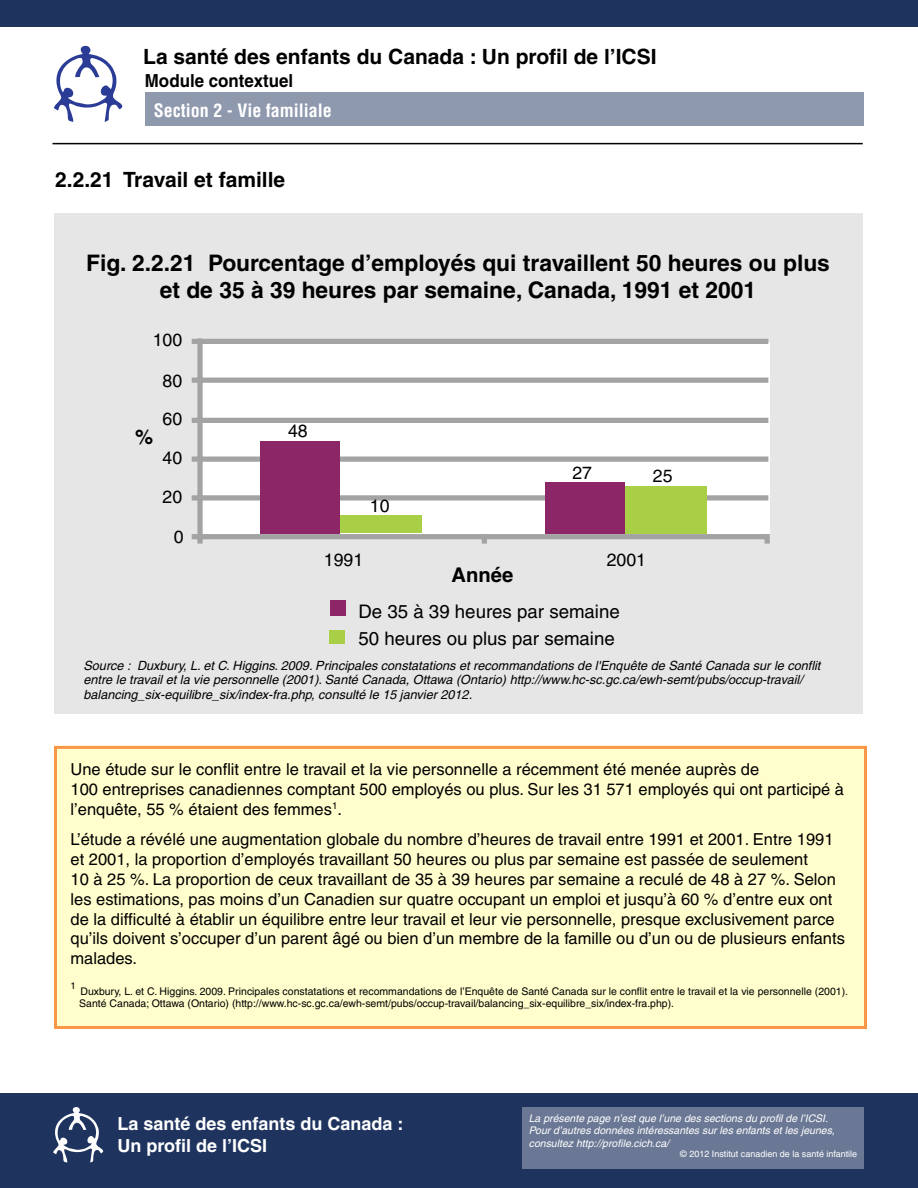
<style>
.page{position:relative;width:918px;height:1188px;background:#fff}
.page>*{position:absolute;margin:0;border:0;box-sizing:border-box;transform-origin:0 0}
.t1{font:700 22.8px/27.2px "Helvetica";color:#000;text-align:center}
.t2{font:700 21px "Helvetica";color:#000}
.t3{font:700 20.25px "Helvetica";color:#000}
.t4{font:18.6px "Helvetica";color:#000}
.t5{font:700 18px/21.6px "Helvetica";color:#fff}
.t6{font:700 condensed 18px "Helvetica";color:#fff}
.t7{font:700 18px "Helvetica";color:#000;scale:.94 1}
.t8{font:17.7px "Helvetica";color:#000}
.t9{font:16.5px/19.8px "Helvetica";color:#000}
.t10{font:italic 12.6px/14.7px "Helvetica";color:#000}
.t11{font:10.5px/12.6px "Helvetica";color:#000}
.t12{font:italic 10.5px/12.6px "Helvetica";color:#fff}
.t13{font:9.6px "Helvetica";color:#000}
.t14{font:9px "Helvetica";color:#fff}
</style>
<div class="page">
<div style="left:0;top:1093px;width:918px;height:95px;background:#1e335e"></div>
<svg style="left:53px;top:1107px;width:50px;height:56px"></svg>
<svg style="left:54px;top:46px;width:68px;height:76px"></svg>
<div style="left:522px;top:1107px;width:342px;height:62px;background:#6b7895"></div>
<hr style="left:52px;top:143px;width:811px;height:1px;background:#000">
<div style="left:0;top:0;width:918px;height:27px;background:#1e335e"></div>
<div style="left:145px;top:93px;width:719px;height:33px;background:#8f99ae"></div>
<div style="left:56px;top:747px;width:810px;height:281px;background:#fffecc"></div>
<div style="left:54px;top:746px;width:813px;height:283px;border:3px solid #f89747"></div>
<div style="left:54px;top:214px;width:809px;height:500px;background:#e6e6e6"></div>
<div style="left:201px;top:342px;width:568px;height:197px;background:#fff"></div>
<div style="left:197px;top:495px;width:571px;height:6px;border:4px solid #a3a3a3"></div>
<div style="left:197px;top:457px;width:571px;height:5px;border:4px solid #a3a3a3"></div>
<div style="left:197px;top:418px;width:571px;height:5px;border:4px solid #a3a3a3"></div>
<div style="left:197px;top:378px;width:571px;height:5px;border:4px solid #a3a3a3"></div>
<div style="left:197px;top:339px;width:571px;height:5px;border:4px solid #a3a3a3"></div>
<div style="left:197px;top:339px;width:6px;height:199px;border:4px solid #a3a3a3"></div>
<div style="left:192px;top:534px;width:9px;height:5px;border:4px solid #a3a3a3"></div>
<div style="left:192px;top:495px;width:9px;height:6px;border:4px solid #a3a3a3"></div>
<div style="left:192px;top:457px;width:9px;height:5px;border:4px solid #a3a3a3"></div>
<div style="left:192px;top:418px;width:9px;height:5px;border:4px solid #a3a3a3"></div>
<div style="left:192px;top:378px;width:9px;height:5px;border:4px solid #a3a3a3"></div>
<div style="left:192px;top:339px;width:9px;height:5px;border:4px solid #a3a3a3"></div>
<div style="left:197px;top:534px;width:571px;height:5px;border:4px solid #a3a3a3"></div>
<div style="left:197px;top:534px;width:6px;height:10px;border:4px solid #a3a3a3"></div>
<div style="left:482px;top:534px;width:5px;height:10px;border:4px solid #a3a3a3"></div>
<div style="left:765px;top:534px;width:5px;height:10px;border:4px solid #a3a3a3"></div>
<div style="left:330px;top:600px;width:16px;height:16px;background:#8c2666"></div>
<div style="left:260px;top:441px;width:80px;height:93px;background:#8c2666"></div>
<div style="left:545px;top:482px;width:80px;height:52px;background:#8c2666"></div>
<div style="left:329px;top:631px;width:16px;height:13px;background:#a8cf45"></div>
<div style="left:341px;top:516px;width:81px;height:17px;background:#a8cf45"></div>
<div style="left:626px;top:486px;width:81px;height:47px;background:#a8cf45"></div>
<p class="t2" style="left:143px;top:43px;width:515px">La santé des enfants du Canada : Un profil de l’ICSI</p>
<p class="t6" style="left:154px;top:99px;width:180px">Section 2 - Vie familiale</p>
<p class="t7" style="left:145px;top:70px;width:159px">Module contextuel</p>
<p class="t2" style="left:55px;top:166px;width:232px">2.2.21 Travail et famille</p>
<h1 class="t1" style="left:86px;top:249px;width:745px">Fig. 2.2.21 Pourcentage d’employés qui travaillent 50 heures ou plus et de 35 à 39 heures par semaine, Canada, 1991 et 2001</h1>
<p class="t8" style="left:153px;top:330px;width:31px">100</p>
<p class="t8" style="left:163px;top:370px;width:21px">80</p>
<p class="t3" style="left:135px;top:425px;width:20px">%</p>
<p class="t8" style="left:163px;top:409px;width:21px">60</p>
<p class="t8" style="left:163px;top:448px;width:21px">40</p>
<p class="t8" style="left:163px;top:486px;width:21px">20</p>
<p class="t8" style="left:174px;top:527px;width:11px">0</p>
<p class="t8" style="left:288px;top:421px;width:21px">48</p>
<p class="t8" style="left:370px;top:495px;width:21px">10</p>
<p class="t8" style="left:572px;top:462px;width:21px">27</p>
<p class="t8" style="left:653px;top:465px;width:21px">25</p>
<p class="t8" style="left:324px;top:550px;width:41px">1991</p>
<p class="t8" style="left:607px;top:550px;width:41px">2001</p>
<p class="t3" style="left:451px;top:563px;width:63px">Année</p>
<p class="t4" style="left:358px;top:600px;width:263px">De 35 à 39 heures par semaine</p>
<p class="t4" style="left:359px;top:628px;width:258px">50 heures ou plus par semaine</p>
<p class="t10" style="left:83px;top:658px;width:742px">Source : Duxbury,L. etC. Higgins. 2009. Principales constatations etrecommandations de l'Enquête de Santé Canada surle conflit entre le travailetla vie personnelle (2001). Santé Canada,Ottawa (Ontario)http://www.hc-sc.gc.ca/ewh-semt/pubs/occup-travail/ balancing_six-equilibre_six/index-fra.php,consulté le 15 janvier2012.</p>
<p class="t9" style="left:70px;top:759px;width:775px">Une étude sur le conflit entre le travail et la vie personnelle a récemment été menée auprès de<br>100 entreprises canadiennes comptant 500 employés ou plus. Sur les 31 571 employés qui ont participé à l’enquête, 55 % étaient des femmes<sup>1</sup>.</p>
<p class="t9" style="left:71px;top:830px;width:776px">L’étude a révélé une augmentation globale du nombre d’heures de travail entre 1991 et 2001. Entre 1991 et 2001, la proportion d’employés travaillant 50 heures ou plus par semaine est passée de seulement<br>10 à 25 %. La proportion de ceux travaillant de 35 à 39 heures par semaine a reculé de 48 à 27 %. Selon les estimations, pas moins d’un Canadien sur quatre occupant un emploi et jusqu’à 60 % d’entre eux ont de la difficulté à établir un équilibre entre leur travail et leur vie personnelle, presque exclusivement parce qu’ils doivent s’occuper d’un parent âgé ou bien d’un membre de la famille ou d’un ou de plusieurs enfants malades.</p>
<p class="t13" style="left:70px;top:980px;width:7px">1</p>
<p class="t11" style="left:79px;top:985px;width:770px">Duxbury, L. et C. Higgins. 2009. Principales constatations et recommandations de l’Enquête de Santé Canada sur le conflit entre le travail et la vie personnelle (2001).<br>Santé Canada; Ottawa (Ontario) (http://www.hc-sc.gc.ca/ewh-semt/pubs/occup-travail/balancing_six-equilibre_six/index-fra.php).</p>
<p class="t5" style="left:118px;top:1113px;width:288px">La santé des enfants du Canada :<br>Un profil de l’ICSI</p>
<p class="t12" style="left:529px;top:1112px;width:307px">La présente page n’est que l’une des sections du profil de l’ICSI.<br>Pour d’autres données intéressantes sur les enfants et les jeunes, consultez http://profile.cich.ca/</p>
<p class="t14" style="left:680px;top:1149px;width:178px">© 2012 Institut canadien de la santé infantile</p>
</div>
